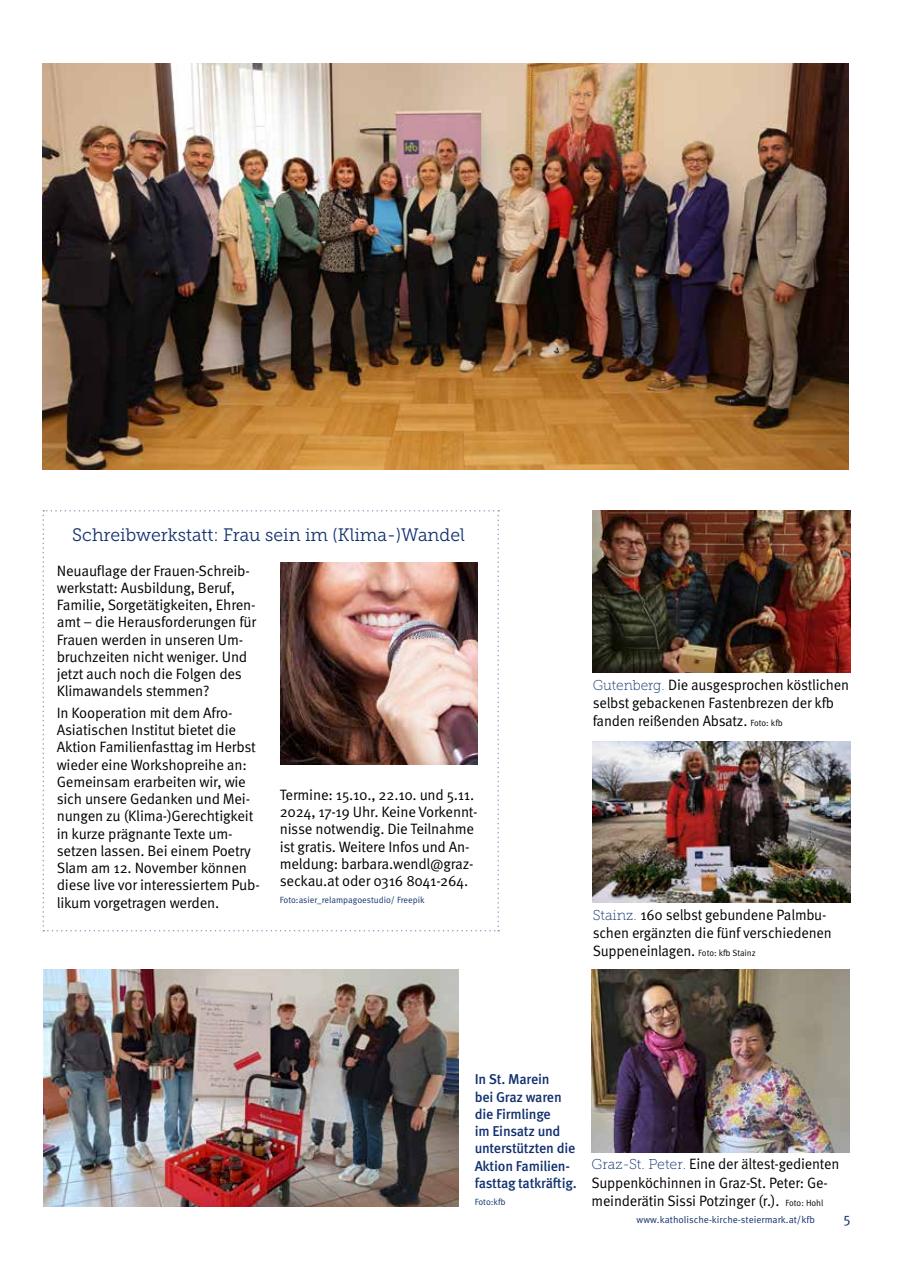
<style>
.page{position:relative;width:910px;height:1276px;background:#fff}
.page>*{position:absolute;margin:0;border:0;box-sizing:border-box;transform-origin:0 0}
.t1{font:18px "Museo Slab 300";color:#11306e}
.t2{font:15px/17.2px "Meta OT Norm";letter-spacing:-.015em;color:#000}
.t3{font:15px/18px "Meta OT Norm";letter-spacing:-.015em;color:#000;scale:.96 1}
.t4{font:500 14.25px/17.2px "Meta OT";letter-spacing:-.015em;color:#11306e}
.t5{font:14.25px "Meta OT Norm";color:#11306e}
.t6{font:9.75px "Meta OT Norm";color:#11306e}
.t7{font:9px "Meta OT Norm";color:#11306e}
.s1{font-family:"Museo Slab 100";font-size:14.25px;color:#11306e}
.s2{font-size:9px}
</style>
<div class="page">
<img style="left:42px;top:64px;width:806px;height:406px">
<img style="left:593px;top:510px;width:257px;height:162px">
<img style="left:592px;top:969px;width:257px;height:183px">
<img style="left:593px;top:741px;width:257px;height:161px">
<img style="left:44px;top:969px;width:415px;height:237px">
<svg style="left:43px;top:510px;width:456px;height:421px"></svg>
<img style="left:281px;top:562px;width:197px;height:202px">
<p class="t1" style="left:72px;top:525px;width:394px">Schreibwerkstatt: Frau sein im (Klima-)Wandel</p>
<p class="t2" style="left:57px;top:562px;width:201px">Neuauflage der Frauen-Schreib&shy;werkstatt: Ausbildung, Beruf,<br>Familie, Sorgetätigkeiten, Ehren&shy;amt – die Herausforderungen für<br>Frauen werden in unseren Um&shy;bruchzeiten nicht weniger. Und jetzt auch noch die Folgen des<br>Klimawandels stemmen?</p>
<p class="t2" style="left:57px;top:704px;width:204px">In Kooperation mit dem Afro-<br>Asiatischen Institut bietet die<br>Aktion Familienfasttag im Herbst wieder eine Workshopreihe an:<br>Gemeinsam erarbeiten wir, wie sich unsere Gedanken und Mei&shy;nungen zu (Klima-)Gerechtigkeit in kurze prägnante Texte um&shy;setzen lassen. Bei einem Poetry<br>Slam am 12. November können diese live vor interessiertem Pub&shy;likum vorgetragen werden.</p>
<p class="t2" style="left:280px;top:786px;width:199px">Termine: 15.10., 22.10. und 5.11.<br>2024, 17-19 Uhr. Keine Vorkennt&shy;nisse notwendig. Die Teilnahme ist gratis. Weitere Infos und An&shy;meldung: barbara.wendl@graz&shy;seckau.at oder 0316 8041-264.</p>
<p class="t7" style="left:280px;top:895px;width:146px">Foto:asier_relampagoestudio/ Freepik</p>
<p class="t3" style="left:593px;top:676px;width:269px"><span class="s1">Gutenberg.</span> Die ausgesprochen köstlichen selbst gebackenen Fastenbrezen der kfb fanden reißenden Absatz. <span class="s2">Foto: kfb</span></p>
<p class="t3" style="left:593px;top:906px;width:251px"><span class="s1">Stainz.</span> 160 selbst gebundene Palmbu&shy;schen ergänzten die fünf verschiedenen<br>Suppeneinlagen. <span class="s2">Foto: kfb Stainz</span></p>
<p class="t4" style="left:475px;top:1071px;width:104px">In St. Marein<br>bei Graz waren die Firmlinge<br>im Einsatz und unterstützten die<br>Aktion Familien&shy;fasttag tatkräftig.</p>
<p class="t7" style="left:475px;top:1196px;width:32px">Foto:kfb</p>
<p class="t3" style="left:592px;top:1155px;width:260px"><span class="s1">Graz-St. Peter.</span> Eine der ältest-gedienten<br>Suppenköchinnen in Graz-St. Peter: Ge&shy;meinderätin Sissi Potzinger (r.). <span class="s2">Foto: Hohl</span></p>
<p class="t6" style="left:637px;top:1213px;width:180px">www.katholische-kirche-steiermark.at/kfb</p>
<p class="t5" style="left:843px;top:1209px;width:9px">5</p>
</div>
